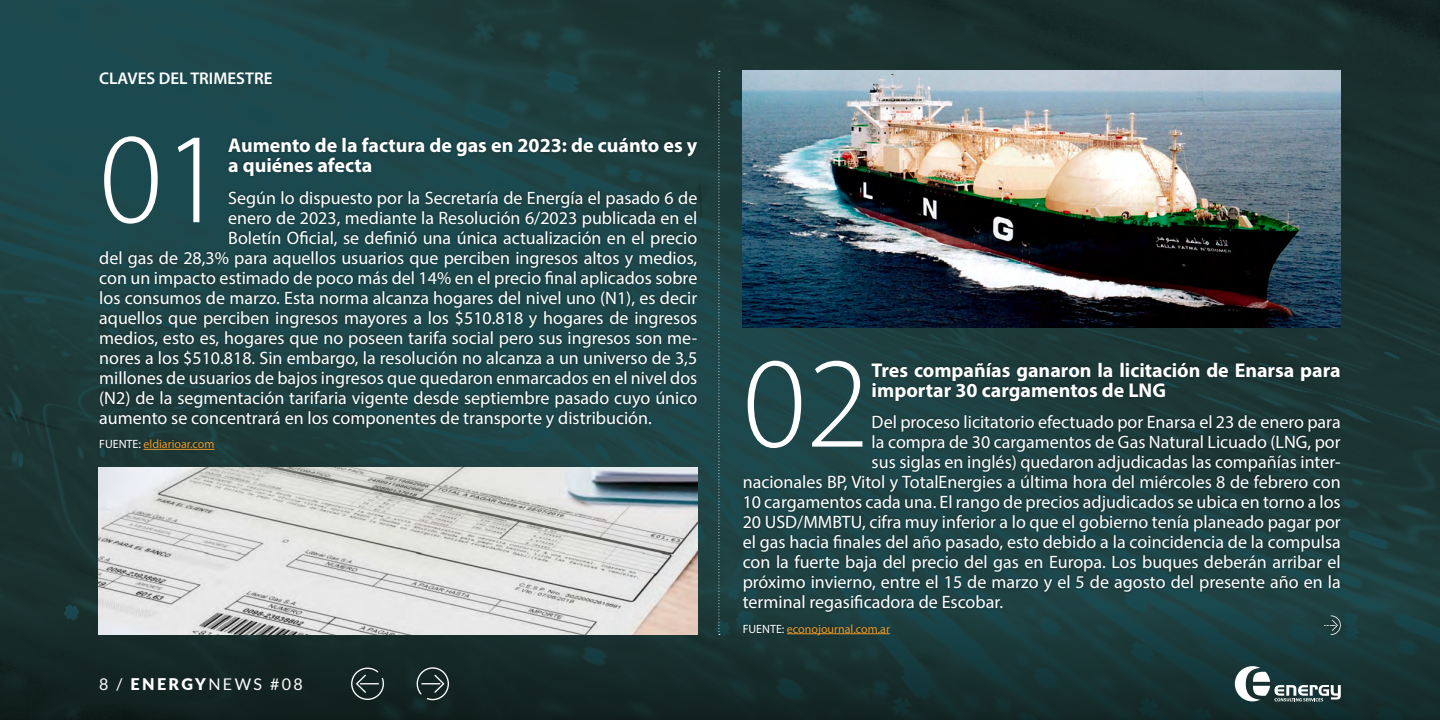
<style>
.page{position:relative;width:1440px;height:720px;background:#fff}
.page>*{position:absolute;margin:0;border:0;box-sizing:border-box;transform-origin:0 0}
.t1{font:300 130px "Myriad Pro";color:#fff}
.t2{font:700 20px/20px "Myriad Pro";color:#fff}
.t3{font:18px "Myriad Pro";color:#fff}
.t4{font:600 17px "Myriad Pro";color:#fff}
.t5{font:16.1px "Lato";letter-spacing:.15em;color:#fff}
.t6{font:12px "Myriad Pro";color:#e89b2b}
.s1{color:#fff}
.s2{font-weight:900}
</style>
<div class="page">
<img style="left:0;top:0;width:1440px;height:587px">
<svg style="left:0;top:587px;width:1440px;height:133px;background:#152d2c"></svg>
<div style="left:97px;top:136px;width:603px;height:317px;background:#000;opacity:.34"></div>
<hr style="left:144px;top:449px;width:71px;height:1px;background:#e89b2b">
<div style="left:740px;top:360px;width:603px;height:277px;background:#000;opacity:.34"></div>
<hr style="left:787px;top:633px;width:103px;height:1px;background:#e89b2b">
<svg style="left:718px;top:71px;width:2px;height:564px"></svg>
<img style="left:99px;top:468px;width:598px;height:167px">
<img style="left:742px;top:71px;width:599px;height:256px">
<svg style="left:1324px;top:615px;width:17px;height:20px"></svg>
<svg style="left:351px;top:668px;width:33px;height:32px"></svg>
<svg style="left:417px;top:667px;width:32px;height:33px"></svg>
<svg style="left:1235px;top:666px;width:106px;height:35px"></svg>
<p class="t4" style="left:99px;top:67px;width:175px">CLAVES DEL TRIMESTRE</p>
<h1 class="t1" style="left:99px;top:101px;width:128px">01</h1>
<p class="t2" style="left:228px;top:135px;width:471px">Aumento de la factura de gas en 2023: de cuánto es y a quiénes afecta</p>
<p class="t3" style="left:228px;top:187px;width:471px">Según lo dispuesto por la Secretaría de Energía el pasado 6 de</p>
<p class="t3" style="left:228px;top:207px;width:471px">enero de 2023, mediante la Resolución 6/2023 publicada en el</p>
<p class="t3" style="left:228px;top:227px;width:471px">Boletín Oficial, se definió una única actualización en el precio</p>
<p class="t3" style="left:99px;top:247px;width:600px">del gas de 28,3% para aquellos usuarios que perciben ingresos altos y medios,</p>
<p class="t3" style="left:99px;top:267px;width:600px">con un impacto estimado de poco más del 14% en el precio final aplicados sobre</p>
<p class="t3" style="left:99px;top:287px;width:600px">los consumos de marzo. Esta norma alcanza hogares del nivel uno (N1), es decir</p>
<p class="t3" style="left:99px;top:307px;width:600px">aquellos que perciben ingresos mayores a los $510.818 y hogares de ingresos</p>
<p class="t3" style="left:99px;top:327px;width:600px">medios, esto es, hogares que no poseen tarifa social pero sus ingresos son me-</p>
<p class="t3" style="left:99px;top:347px;width:600px">nores a los $510.818. Sin embargo, la resolución no alcanza a un universo de 3,5</p>
<p class="t3" style="left:99px;top:367px;width:600px">millones de usuarios de bajos ingresos que quedaron enmarcados en el nivel dos</p>
<p class="t3" style="left:99px;top:387px;width:600px">(N2) de la segmentación tarifaria vigente desde septiembre pasado cuyo único</p>
<p class="t3" style="left:99px;top:407px;width:554px">aumento se concentrará en los componentes de transporte y distribución.</p>
<p class="t6" style="left:99px;top:437px;width:117px"><span class="s1">FUENTE:</span> eldiarioar.com</p>
<p class="t5" style="left:99px;top:675px;width:205px">8 / <span class="s2">ENERGY</span>NEWS #08</p>
<h1 class="t1" style="left:743px;top:325px;width:128px">02</h1>
<p class="t2" style="left:872px;top:359px;width:471px">Tres compañías ganaron la licitación de Enarsa para importar 30 cargamentos de LNG</p>
<p class="t3" style="left:872px;top:411px;width:471px">Del proceso licitatorio efectuado por Enarsa el 23 de enero para</p>
<p class="t3" style="left:872px;top:431px;width:471px">la compra de 30 cargamentos de Gas Natural Licuado (LNG, por</p>
<p class="t3" style="left:872px;top:451px;width:471px">sus siglas en inglés) quedaron adjudicadas las compañías inter-</p>
<p class="t3" style="left:743px;top:471px;width:600px">nacionales BP, Vitol y TotalEnergies a última hora del miércoles 8 de febrero con</p>
<p class="t3" style="left:743px;top:491px;width:600px">10 cargamentos cada una. El rango de precios adjudicados se ubica en torno a los</p>
<p class="t3" style="left:743px;top:511px;width:600px">20 USD/MMBTU, cifra muy inferior a lo que el gobierno tenía planeado pagar por</p>
<p class="t3" style="left:743px;top:531px;width:600px">el gas hacia finales del año pasado, esto debido a la coincidencia de la compulsa</p>
<p class="t3" style="left:743px;top:551px;width:600px">con la fuerte baja del precio del gas en Europa. Los buques deberán arribar el</p>
<p class="t3" style="left:743px;top:571px;width:600px">próximo invierno, entre el 15 de marzo y el 5 de agosto del presente año en la</p>
<p class="t3" style="left:743px;top:591px;width:262px">terminal regasificadora de Escobar.</p>
<p class="t6" style="left:743px;top:621px;width:149px"><span class="s1">FUENTE:</span> econojournal.com.ar</p>
</div>
